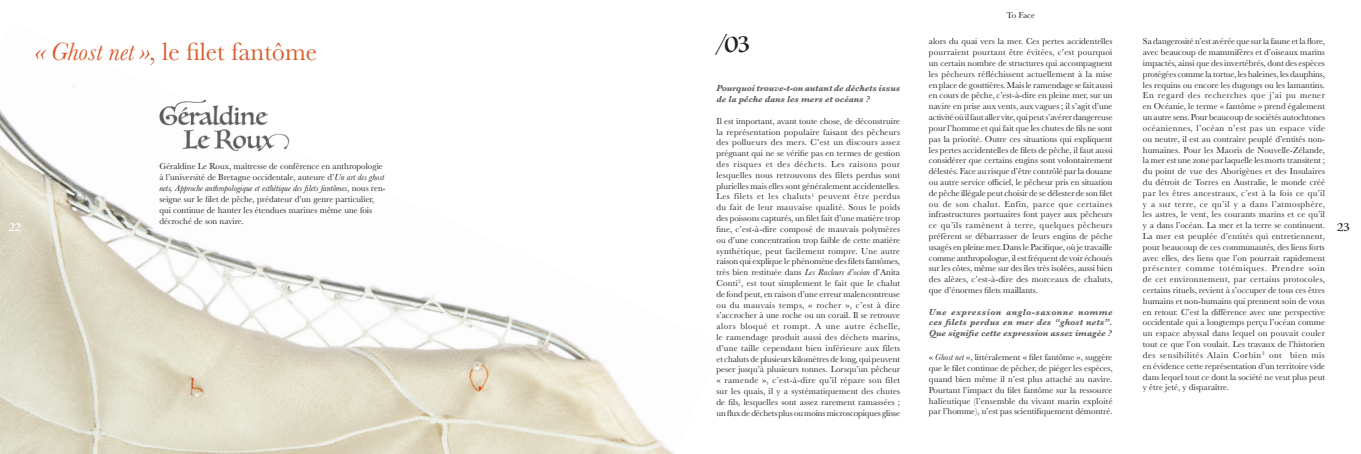
<style>
.page{position:relative;width:1361px;height:454px;background:#fff}
.page>*{position:absolute;margin:0;border:0;box-sizing:border-box;transform-origin:0 0}
.t1{font:26px "Baskerville";color:#d85d2e}
.t2{font:24px "Luminari";color:#231f20}
.t3{font:12px "Luminari";color:#231f20}
.t4{font:12px "Luminari";color:#fff}
.JUSTIF_1{font:9px/10.8px "Baskerville";color:#231f20;text-align:justify}
.JUSTIF_1-2{font:italic 700 9px/10.8px "Baskerville";color:#5c5c5f}
.s1{font-style:italic}
</style>
<div class="page">
<img style="left:0;top:86px;width:674px;height:368px">
<img style="left:145px;top:99px;width:123px;height:30px">
<img style="left:182px;top:129px;width:125px;height:23px">
<p class="t1" style="left:36px;top:35px;width:283px"><span class="s1">« Ghost net »</span>, le filet fantôme</p>
<p class="t4" style="left:8px;top:216px;width:15px">22</p>
<p class="JUSTIF_1" style="left:159px;top:161px;width:228px;text-align:left">Géraldine Le Roux, maîtresse de conférence en anthropologie à l’université de Bretagne occidentale, auteure d’<span class="s1">Un art des ghost nets, Approche anthropologique et esthétique des filets fantômes</span>, nous ren&shy;seigne sur le filet de pêche, prédateur d’un genre particulier, qui continue de hanter les étendues marines même une fois décroché de son navire.</p>
<p class="JUSTIF_1" style="left:1006px;top:10px;width:30px">To Face</p>
<p class="t2" style="left:717px;top:23px;width:34px">/03</p>
<p class="JUSTIF_1" style="left:929px;top:36px;width:185px">alors du quai vers la mer. Ces pertes accidentelles pourraient pourtant être évitées, c’est pourquoi un certain nombre de structures qui accompagnent les pêcheurs réfléchissent actuellement à la mise en place de gouttières. Mais le ramendage se fait aussi en cours de pêche, c’est-à-dire en pleine mer, sur un navire en prise aux vents, aux vagues ; il s’agit d’une activité où il faut aller vite, qui peut s’avérer dangereuse pour l’homme et qui fait que les chutes de fils ne sont pas la priorité. Outre ces situations qui expliquent les pertes accidentelles de filets de pêche, il faut aussi considérer que certains engins sont volontairement délestés. Face au risque d’être contrôlé par la douane ou autre service officiel, le pêcheur pris en situation de pêche illégale peut choisir de se délester de son filet ou de son chalut. Enfin, parce que certaines infrastructures portuaires font payer aux pêcheurs ce qu’ils ramènent à terre, quelques pêcheurs préfèrent se débarrasser de leurs engins de pêche usagés en pleine mer. Dans le Pacifique, où je travaille comme anthropologue, il est fréquent de voir échoués sur les côtes, même sur des îles très isolées, aussi bien des alèzes, c’est-à-dire des morceaux de chaluts, que d’énormes filets maillants.</p>
<p class="JUSTIF_1-2" style="left:929px;top:306px;width:185px;text-align:justify">Une expression anglo-saxonne nomme ces filets perdus en mer des “ghost nets”.<br>Que signifie cette expression assez imagée ?</p>
<p class="JUSTIF_1" style="left:929px;top:352px;width:185px">« <span class="s1">Ghost net</span> », littéralement « filet fantôme », suggère que le filet continue de pêcher, de piéger les espèces, quand bien même il n’est plus attaché au navire.<br>Pourtant l’impact du filet fantôme sur la ressource halieutique (l’ensemble du vivant marin exploité par l’homme), n’est pas scientifiquement démontré.</p>
<p class="JUSTIF_1-2" style="left:716px;top:83px;width:185px">Pourquoi trouve-t-on autant de déchets issus de la pêche dans les mers et océans ?</p>
<p class="JUSTIF_1" style="left:716px;top:115px;width:185px">Il est important, avant toute chose, de déconstruire la représentation populaire faisant des pêcheurs des pollueurs des mers. C’est un discours assez prégnant qui ne se vérifie pas en termes de gestion des risques et des déchets. Les raisons pour lesquelles nous retrouvons des filets perdus sont plurielles mais elles sont généralement accidentelles.<br>Les filets et les chaluts<sup>1</sup> peuvent être perdus du fait de leur mauvaise qualité. Sous le poids des poissons capturés, un filet fait d’une matière trop fine, c’est-à-dire composé de mauvais polymères ou d’une concentration trop faible de cette matière synthétique, peut facilement rompre. Une autre raison qui explique le phénomène des filets fantômes, très bien restituée dans <span class="s1">Les Racleurs d’océan</span> d’Anita Conti<sup>2</sup>, est tout simplement le fait que le chalut de fond peut, en raison d’une erreur malencontreuse ou du mauvais temps, « rocher », c’est à dire s’accrocher à une roche ou un corail. Il se retrouve alors bloqué et rompt. A une autre échelle, le ramendage produit aussi des déchets marins, d’une taille cependant bien inférieure aux filets et chaluts de plusieurs kilomètres de long, qui peuvent peser jusqu’à plusieurs tonnes. Lorsqu’un pêcheur « ramende », c’est-à-dire qu’il répare son filet sur les quais, il y a systématiquement des chutes de fils, lesquelles sont assez rarement ramassées ; un flux de déchets plus ou moins microscopiques glisse</p>
<p class="JUSTIF_1" style="left:1143px;top:36px;width:184px">Sa dangerosité n’est avérée que sur la faune et la flore, avec beaucoup de mammifères et d’oiseaux marins impactés, ainsi que des invertébrés, dont des espèces protégées comme la tortue, les baleines, les dauphins, les requins ou encore les dugongs ou les lamantins.</p>
<p class="JUSTIF_1" style="left:1143px;top:90px;width:184px">En regard des recherches que j’ai pu mener en Océanie, le terme « fantôme » prend également un autre sens. Pour beaucoup de sociétés autochtones océaniennes, l’océan n’est pas un espace vide ou neutre, il est au contraire peuplé d’entités non&shy;humaines. Pour les Maoris de Nouvelle-Zélande, la mer est une zone par laquelle les morts transitent ; du point de vue des Aborigènes et des Insulaires du détroit de Torres en Australie, le monde créé par les êtres ancestraux, c’est à la fois ce qu’il y a sur terre, ce qu’il y a dans l’atmosphère, les astres, le vent, les courants marins et ce qu’il y a dans l’océan. La mer et la terre se continuent.<br>La mer est peuplée d’entités qui entretiennent, pour beaucoup de ces communautés, des liens forts avec elles, des liens que l’on pourrait rapidement présenter comme totémiques. Prendre soin de cet environnement, par certains protocoles, certains rituels, revient à s’occuper de tous ces êtres humains et non-humains qui prennent soin de vous en retour. C’est la différence avec une perspective occidentale qui a longtemps perçu l’océan comme un espace abyssal dans lequel on pouvait couler tout ce que l’on voulait. Les travaux de l’historien des sensibilités Alain Corbin<sup>3</sup> ont bien mis en évidence cette représentation d’un territoire vide dans lequel tout ce dont la société ne veut plus peut y être jeté, y disparaître.</p>
<h3 class="t3" style="left:1337px;top:216px;width:14px">23</h3>
</div>
